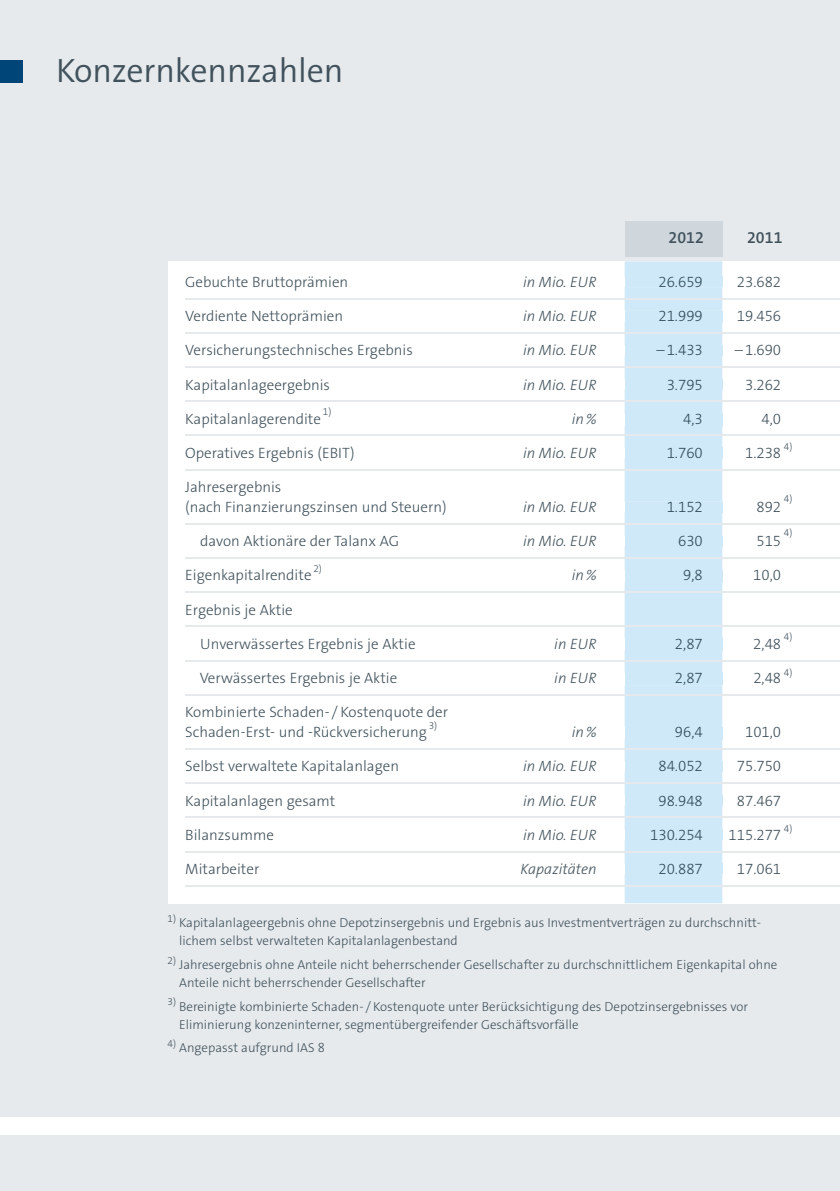
<style>
.page{position:relative;width:840px;height:1191px;background:#fff}
.page>*{position:absolute;margin:0;border:0;box-sizing:border-box;transform-origin:0 0}
.t1{font:34px "The Sans LP4 Se Lig";letter-spacing:-.005em;color:#41525c}
.t2{font:16px "The Sans LP6 Se Bld";letter-spacing:.005em;color:#41525c}
.t3{font:15px/20px "The Sans LP3 Lig";color:#41525c}
.t4{font:15px "The Sans LP3 Lig IT";color:#41525c}
.t5{font:15px "The Sans LP3 Lig";color:#314c5a}
.t6{font:13px/18px "The Sans LP3 Lig";color:#41525c}
.t7{font:10px "The Sans LP3 Lig";color:#41525c}
</style>
<div class="page">
<div style="left:0;top:1134px;width:839px;height:57px;background:#e6eaed"></div>
<div style="left:0;top:0;width:839px;height:1116px;background:#e6eaed"></div>
<div style="left:624px;top:222px;width:98px;height:35px;background:#cfd7dc"></div>
<div style="left:168px;top:261px;width:671px;height:642px;background:#fff"></div>
<hr style="left:185px;top:298px;width:654px;height:1px;background:#e6eaed">
<hr style="left:185px;top:332px;width:654px;height:1px;background:#e6eaed">
<hr style="left:185px;top:366px;width:654px;height:1px;background:#e6eaed">
<hr style="left:185px;top:401px;width:654px;height:1px;background:#e6eaed">
<hr style="left:185px;top:435px;width:654px;height:1px;background:#e6eaed">
<hr style="left:185px;top:469px;width:654px;height:1px;background:#e6eaed">
<hr style="left:185px;top:523px;width:654px;height:1px;background:#e6eaed">
<hr style="left:185px;top:557px;width:654px;height:1px;background:#e6eaed">
<hr style="left:185px;top:591px;width:654px;height:1px;background:#e6eaed">
<hr style="left:185px;top:626px;width:654px;height:1px;background:#e6eaed">
<hr style="left:185px;top:660px;width:654px;height:1px;background:#e6eaed">
<hr style="left:185px;top:694px;width:654px;height:1px;background:#e6eaed">
<hr style="left:185px;top:748px;width:654px;height:1px;background:#e6eaed">
<hr style="left:185px;top:782px;width:654px;height:1px;background:#e6eaed">
<hr style="left:185px;top:817px;width:654px;height:1px;background:#e6eaed">
<hr style="left:185px;top:851px;width:654px;height:1px;background:#e6eaed">
<hr style="left:185px;top:885px;width:654px;height:1px;background:#e6eaed">
<div style="left:624px;top:874px;width:98px;height:29px;background:#cfe9f8"></div>
<hr style="left:624px;top:885px;width:98px;height:1px;background:#e5e9ec">
<div style="left:624px;top:840px;width:98px;height:23px;background:#cfe9f8"></div>
<hr style="left:624px;top:851px;width:98px;height:1px;background:#e5e9ec">
<div style="left:624px;top:805px;width:98px;height:24px;background:#cfe9f8"></div>
<hr style="left:624px;top:817px;width:98px;height:1px;background:#e5e9ec">
<div style="left:624px;top:771px;width:98px;height:24px;background:#cfe9f8"></div>
<hr style="left:624px;top:782px;width:98px;height:1px;background:#e5e9ec">
<div style="left:624px;top:739px;width:98px;height:22px;background:#cfe9f8"></div>
<hr style="left:624px;top:748px;width:98px;height:1px;background:#e5e9ec">
<div style="left:624px;top:261px;width:98px;height:466px;background:#cfe9f8"></div>
<hr style="left:624px;top:298px;width:98px;height:1px;background:#e5e9ec">
<hr style="left:624px;top:332px;width:98px;height:1px;background:#e5e9ec">
<hr style="left:624px;top:366px;width:98px;height:1px;background:#e5e9ec">
<hr style="left:624px;top:401px;width:98px;height:1px;background:#e5e9ec">
<hr style="left:624px;top:435px;width:98px;height:1px;background:#e5e9ec">
<hr style="left:624px;top:469px;width:98px;height:1px;background:#e5e9ec">
<hr style="left:624px;top:523px;width:98px;height:1px;background:#e5e9ec">
<hr style="left:624px;top:557px;width:98px;height:1px;background:#e5e9ec">
<hr style="left:624px;top:591px;width:98px;height:1px;background:#e5e9ec">
<hr style="left:624px;top:626px;width:98px;height:1px;background:#e5e9ec">
<hr style="left:624px;top:660px;width:98px;height:1px;background:#e5e9ec">
<hr style="left:624px;top:694px;width:98px;height:1px;background:#e5e9ec">
<div style="left:624px;top:277px;width:98px;height:10px;background:#cfe9f8"></div>
<div style="left:624px;top:311px;width:98px;height:10px;background:#cfe9f8"></div>
<div style="left:624px;top:345px;width:98px;height:10px;background:#cfe9f8"></div>
<div style="left:624px;top:379px;width:98px;height:10px;background:#cfe9f8"></div>
<div style="left:624px;top:413px;width:98px;height:13px;background:#cfe9f8"></div>
<div style="left:624px;top:447px;width:98px;height:11px;background:#cfe9f8"></div>
<div style="left:624px;top:502px;width:98px;height:10px;background:#cfe9f8"></div>
<div style="left:624px;top:536px;width:98px;height:10px;background:#cfe9f8"></div>
<div style="left:624px;top:570px;width:98px;height:12px;background:#cfe9f8"></div>
<div style="left:624px;top:638px;width:98px;height:13px;background:#cfe9f8"></div>
<div style="left:624px;top:672px;width:98px;height:13px;background:#cfe9f8"></div>
<div style="left:624px;top:727px;width:98px;height:12px;background:#cfe9f8"></div>
<div style="left:624px;top:761px;width:98px;height:10px;background:#cfe9f8"></div>
<div style="left:624px;top:795px;width:98px;height:10px;background:#cfe9f8"></div>
<div style="left:624px;top:829px;width:98px;height:11px;background:#cfe9f8"></div>
<div style="left:624px;top:863px;width:98px;height:11px;background:#cfe9f8"></div>
<div style="left:0;top:60px;width:23px;height:23px;background:#004578"></div>
<h1 class="t1" style="left:56px;top:58px;width:289px">Konzernkennzahlen</h1>
<p class="t2" style="left:668px;top:231px;width:37px">2012</p>
<p class="t2" style="left:746px;top:231px;width:37px">2011</p>
<p class="t3" style="left:185px;top:273px;width:164px">Gebuchte Bruttoprämien</p>
<p class="t4" style="left:523px;top:276px;width:75px">in Mio. EUR</p>
<p class="t3" style="left:736px;top:273px;width:46px">23.682</p>
<p class="t3" style="left:185px;top:308px;width:159px">Verdiente Nettoprämien</p>
<p class="t4" style="left:523px;top:310px;width:75px">in Mio. EUR</p>
<p class="t3" style="left:736px;top:308px;width:46px">19.456</p>
<p class="t3" style="left:185px;top:342px;width:229px">Versicherungstechnisches Ergebnis</p>
<p class="t4" style="left:523px;top:345px;width:75px">in Mio. EUR</p>
<p class="t3" style="left:734px;top:342px;width:48px">– 1.690</p>
<p class="t3" style="left:185px;top:376px;width:146px">Kapitalanlageergebnis</p>
<p class="t4" style="left:523px;top:379px;width:75px">in Mio. EUR</p>
<p class="t3" style="left:744px;top:376px;width:38px">3.262</p>
<p class="t3" style="left:185px;top:410px;width:137px">Kapitalanlagerendite</p>
<p class="t5" style="left:658px;top:276px;width:46px">26.659</p>
<p class="t5" style="left:658px;top:310px;width:46px">21.999</p>
<p class="t5" style="left:656px;top:345px;width:48px">– 1.433</p>
<p class="t5" style="left:666px;top:379px;width:38px">3.795</p>
<p class="t5" style="left:682px;top:413px;width:21px">4,3</p>
<p class="t5" style="left:666px;top:447px;width:38px">1.760</p>
<p class="t7" style="left:323px;top:408px;width:10px">1)</p>
<p class="t4" style="left:571px;top:413px;width:27px">in %</p>
<p class="t3" style="left:761px;top:410px;width:21px">4,0</p>
<p class="t7" style="left:783px;top:443px;width:10px">4)</p>
<p class="t3" style="left:185px;top:444px;width:171px">Operatives Ergebnis (EBIT)</p>
<p class="t4" style="left:523px;top:447px;width:75px">in Mio. EUR</p>
<p class="t3" style="left:744px;top:444px;width:38px">1.238</p>
<p class="t3" style="left:185px;top:478px;width:263px">Jahresergebnis<br>(nach Finanzierungszinsen und Steuern)</p>
<p class="t7" style="left:783px;top:495px;width:10px">4)</p>
<p class="t7" style="left:783px;top:528px;width:10px">4)</p>
<p class="t4" style="left:523px;top:501px;width:75px">in Mio. EUR</p>
<p class="t3" style="left:756px;top:498px;width:26px">892</p>
<p class="t5" style="left:666px;top:501px;width:38px">1.152</p>
<p class="t5" style="left:677px;top:535px;width:26px">630</p>
<p class="t5" style="left:682px;top:570px;width:21px">9,8</p>
<p class="t3" style="left:200px;top:533px;width:200px">davon Aktionäre der Talanx AG</p>
<p class="t4" style="left:523px;top:535px;width:75px">in Mio. EUR</p>
<p class="t3" style="left:756px;top:533px;width:26px">515</p>
<p class="t3" style="left:185px;top:567px;width:128px">Eigenkapitalrendite</p>
<p class="t7" style="left:313px;top:565px;width:10px">2)</p>
<p class="t4" style="left:571px;top:570px;width:27px">in %</p>
<p class="t3" style="left:752px;top:567px;width:29px">10,0</p>
<p class="t3" style="left:185px;top:601px;width:109px">Ergebnis je Aktie</p>
<p class="t3" style="left:200px;top:635px;width:217px">Unverwässertes Ergebnis je Aktie</p>
<p class="t4" style="left:554px;top:638px;width:44px">in EUR</p>
<p class="t3" style="left:752px;top:635px;width:29px">2,48</p>
<p class="t3" style="left:200px;top:669px;width:199px">Verwässertes Ergebnis je Aktie</p>
<p class="t4" style="left:554px;top:672px;width:44px">in EUR</p>
<p class="t3" style="left:752px;top:669px;width:29px">2,48</p>
<p class="t3" style="left:185px;top:703px;width:264px">Kombinierte Schaden- / Kostenquote der<br>Schaden-Erst- und -Rückversicherung</p>
<p class="t7" style="left:783px;top:633px;width:10px">4)</p>
<p class="t7" style="left:783px;top:669px;width:10px">4)</p>
<p class="t5" style="left:674px;top:638px;width:29px">2,87</p>
<p class="t5" style="left:674px;top:672px;width:29px">2,87</p>
<p class="t7" style="left:428px;top:722px;width:10px">3)</p>
<p class="t4" style="left:571px;top:726px;width:27px">in %</p>
<p class="t3" style="left:744px;top:723px;width:38px">101,0</p>
<p class="t5" style="left:674px;top:726px;width:29px">96,4</p>
<p class="t5" style="left:658px;top:760px;width:46px">84.052</p>
<p class="t5" style="left:658px;top:795px;width:46px">98.948</p>
<p class="t5" style="left:649px;top:829px;width:54px">130.254</p>
<p class="t5" style="left:658px;top:863px;width:46px">20.887</p>
<p class="t3" style="left:185px;top:758px;width:215px">Selbst verwaltete Kapitalanlagen</p>
<p class="t4" style="left:523px;top:760px;width:75px">in Mio. EUR</p>
<p class="t3" style="left:736px;top:758px;width:46px">75.750</p>
<p class="t3" style="left:185px;top:792px;width:151px">Kapitalanlagen gesamt</p>
<p class="t4" style="left:523px;top:795px;width:75px">in Mio. EUR</p>
<p class="t3" style="left:736px;top:792px;width:46px">87.467</p>
<p class="t3" style="left:185px;top:826px;width:90px">Bilanzsumme</p>
<p class="t4" style="left:523px;top:829px;width:75px">in Mio. EUR</p>
<p class="t3" style="left:728px;top:826px;width:54px">115.277</p>
<p class="t3" style="left:185px;top:860px;width:76px">Mitarbeiter</p>
<p class="t4" style="left:520px;top:863px;width:78px">Kapazitäten</p>
<p class="t3" style="left:736px;top:860px;width:46px">17.061</p>
<p class="t7" style="left:783px;top:824px;width:10px">4)</p>
<p class="t6" style="left:179px;top:915px;width:583px;text-indent:-12px"><sup>1)</sup> Kapitalanlageergebnis ohne Depotzinsergebnis und Ergebnis aus Investmentverträgen zu durchschnitt&shy;lichem selbst verwalteten Kapitalanlagenbestand</p>
<p class="t6" style="left:179px;top:956px;width:599px;text-indent:-12px"><sup>2)</sup> Jahresergebnis ohne Anteile nicht beherrschender Gesellschafter zu durchschnittlichem Eigenkapital ohne<br>Anteile nicht beherrschender Gesellschafter</p>
<p class="t6" style="left:179px;top:998px;width:570px;text-indent:-12px"><sup>3)</sup> Bereinigte kombinierte Schaden- / Kostenquote unter Berücksichtigung des Depotzinsergebnisses vor<br>Eliminierung konzeninterner, segmentübergreifender Geschäftsvorfälle</p>
<p class="t6" style="left:167px;top:1040px;width:159px"><sup>4)</sup> Angepasst aufgrund IAS 8</p>
</div>
